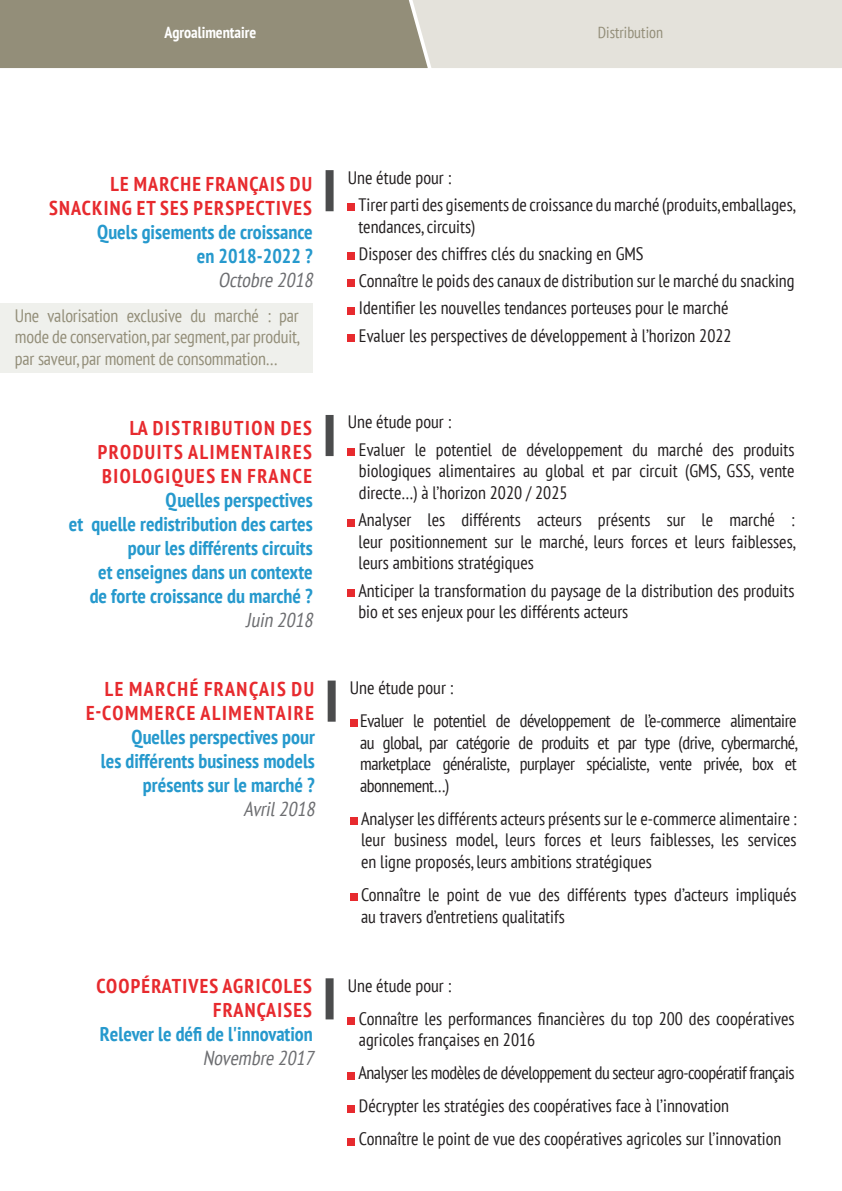
<style>
.page{position:relative;width:842px;height:1191px;background:#fff}
.page>*{position:absolute;margin:0;border:0;box-sizing:border-box;transform-origin:0 0}
.t1{font:700 condensed 20px/24px "PT Sans";color:#2699cd;text-align:right}
.t2{font:700 condensed 20px/24px "PT Sans";letter-spacing:.06em;color:#e72a2e;text-align:right}
.t3{font:italic condensed 20px "PT Sans";color:#6c6d70}
.t4{font:700 condensed 20px/24px "PT Sans";letter-spacing:.08em;color:#e72a2e;text-align:right}
.t5{font:condensed 18px/21.6px "PT Sans";color:#231f20}
.t6{font:condensed 18px/21.6px "PT Sans";letter-spacing:-.01em;color:#938e79;text-align:justify}
.t7{font:condensed 18px "PT Sans";letter-spacing:-.025em;color:#231f20}
.t8{font:700 condensed 16px "PT Sans";color:#fff}
.t9{font:condensed 16px "PT Sans";color:#938e79}
</style>
<div class="page">
<div style="left:0;top:303px;width:313px;height:70px;background:#eff0ec"></div>
<div style="left:348px;top:203px;width:7px;height:8px;background:#e72a2e"></div>
<div style="left:348px;top:252px;width:7px;height:8px;background:#e72a2e"></div>
<div style="left:348px;top:280px;width:7px;height:7px;background:#e72a2e"></div>
<div style="left:348px;top:307px;width:7px;height:7px;background:#e72a2e"></div>
<div style="left:348px;top:334px;width:7px;height:8px;background:#e72a2e"></div>
<div style="left:326px;top:170px;width:8px;height:41px;background:#4b4c4d"></div>
<div style="left:348px;top:448px;width:7px;height:8px;background:#e72a2e"></div>
<div style="left:348px;top:519px;width:7px;height:7px;background:#e72a2e"></div>
<div style="left:348px;top:589px;width:7px;height:8px;background:#e72a2e"></div>
<div style="left:326px;top:415px;width:8px;height:41px;background:#4b4c4d"></div>
<div style="left:348px;top:1017px;width:7px;height:7px;background:#e72a2e"></div>
<div style="left:348px;top:1072px;width:7px;height:7px;background:#e72a2e"></div>
<div style="left:348px;top:1104px;width:7px;height:8px;background:#e72a2e"></div>
<div style="left:348px;top:1137px;width:7px;height:8px;background:#e72a2e"></div>
<div style="left:326px;top:978px;width:8px;height:41px;background:#4b4c4d"></div>
<div style="left:350px;top:719px;width:7px;height:8px;background:#e72a2e"></div>
<div style="left:350px;top:817px;width:7px;height:7px;background:#e72a2e"></div>
<div style="left:350px;top:893px;width:7px;height:8px;background:#e72a2e"></div>
<div style="left:328px;top:680px;width:8px;height:41px;background:#4b4c4d"></div>
<svg style="left:0;top:0;width:842px;height:68px;background:#bbb8aa"></svg>
<p class="t8" style="left:165px;top:21px;width:93px">Agroalimentaire</p>
<p class="t9" style="left:598px;top:22px;width:67px">Distribution</p>
<p class="t2" style="left:49px;top:171px;width:264px">LE MARCHE FRANÇAIS DU<br>SNACKING ET SES PERSPECTIVES</p>
<p class="t1" style="left:97px;top:219px;width:217px">Quels gisements de croissance en 2018-2022 ?</p>
<p class="t3" style="left:218px;top:267px;width:101px">Octobre 2018</p>
<p class="t6" style="left:15px;top:304px;width:286px">Une valorisation exclusive du marché : par mode de conservation, par segment, par produit, par saveur, par moment de consommation…</p>
<p class="t5" style="left:348px;top:166px;width:105px">Une étude pour :</p>
<p class="t5" style="left:358px;top:193px;width:439px">Tirer parti des gisements de croissance du marché (produits, emballages, tendances, circuits)</p>
<p class="t5" style="left:359px;top:242px;width:286px">Disposer des chiffres clés du snacking en GMS</p>
<p class="t5" style="left:359px;top:269px;width:437px">Connaître le poids des canaux de distribution sur le marché du snacking</p>
<p class="t5" style="left:359px;top:297px;width:371px">Identifier les nouvelles tendances porteuses pour le marché</p>
<p class="t5" style="left:359px;top:324px;width:374px">Evaluer les perspectives de développement à l’horizon 2022</p>
<p class="t2" style="left:98px;top:416px;width:216px;text-align:justify;text-indent:32px">LA DISTRIBUTION DES PRODUITS ALIMENTAIRES BIOLOGIQUES EN FRANCE</p>
<p class="t1" style="left:69px;top:488px;width:245px">Quelles perspectives<br>et quelle redistribution des cartes pour les différents circuits<br>et enseignes dans un contexte<br>de forte croissance du marché ?</p>
<p class="t3" style="left:246px;top:607px;width:73px">Juin 2018</p>
<p class="t5" style="left:348px;top:411px;width:105px">Une étude pour :</p>
<p class="t5" style="left:359px;top:438px;width:437px;text-align:justify">Evaluer le potentiel de développement du marché des produits biologiques alimentaires au global et par circuit (GMS, GSS, vente directe…) à l’horizon 2020 / 2025</p>
<p class="t5" style="left:358px;top:509px;width:439px;text-align:justify">Analyser les différents acteurs présents sur le marché : leur positionnement sur le marché, leurs forces et leurs faiblesses, leurs ambitions stratégiques</p>
<p class="t5" style="left:358px;top:579px;width:438px">Anticiper la transformation du paysage de la distribution des produits bio et ses enjeux pour les différents acteurs</p>
<p class="t4" style="left:86px;top:676px;width:229px">LE MARCHÉ FRANÇAIS DU<br>E-COMMERCE ALIMENTAIRE</p>
<p class="t1" style="left:101px;top:724px;width:215px">Quelles perspectives pour<br>les différents business models présents sur le marché ?</p>
<p class="t3" style="left:244px;top:795px;width:77px">Avril2018</p>
<p class="t5" style="left:350px;top:676px;width:105px">Une étude pour :</p>
<p class="t5" style="left:360px;top:709px;width:439px;text-align:justify">Evaluer le potentiel de développement de l’e-commerce alimentaire au global, par catégorie de produits et par type (drive, cybermarché, marketplace généraliste, purplayer spécialiste, vente privée, box et abonnement…)</p>
<p class="t5" style="left:361px;top:807px;width:437px;text-align:justify">Analyser les différents acteurs présents sur le e-commerce alimentaire : leur business model, leurs forces et leurs faiblesses, les services en ligne proposés, leurs ambitions stratégiques</p>
<p class="t5" style="left:361px;top:883px;width:437px">Connaître le point de vue des différents types d’acteurs impliqués au travers d’entretiens qualitatifs</p>
<p class="t2" style="left:96px;top:974px;width:217px">COOPÉRATIVES AGRICOLES<br>FRANÇAISES</p>
<p class="t1" style="left:100px;top:1022px;width:214px">Relever le défi de l'innovation</p>
<p class="t3" style="left:203px;top:1045px;width:117px">Novembre 2017</p>
<p class="t5" style="left:348px;top:974px;width:105px">Une étude pour :</p>
<p class="t5" style="left:359px;top:1007px;width:437px">Connaître les performances financières du top 200 des coopératives agricoles françaises en 2016</p>
<p class="t7" style="left:358px;top:1061px;width:438px">Analyser les modèles de développement du secteur agro-coopératif français</p>
<p class="t5" style="left:359px;top:1094px;width:372px">Décrypter les stratégies des coopératives face à l’innovation</p>
<p class="t5" style="left:359px;top:1127px;width:424px">Connaître le point de vue des coopératives agricoles sur l’innovation</p>
</div>
